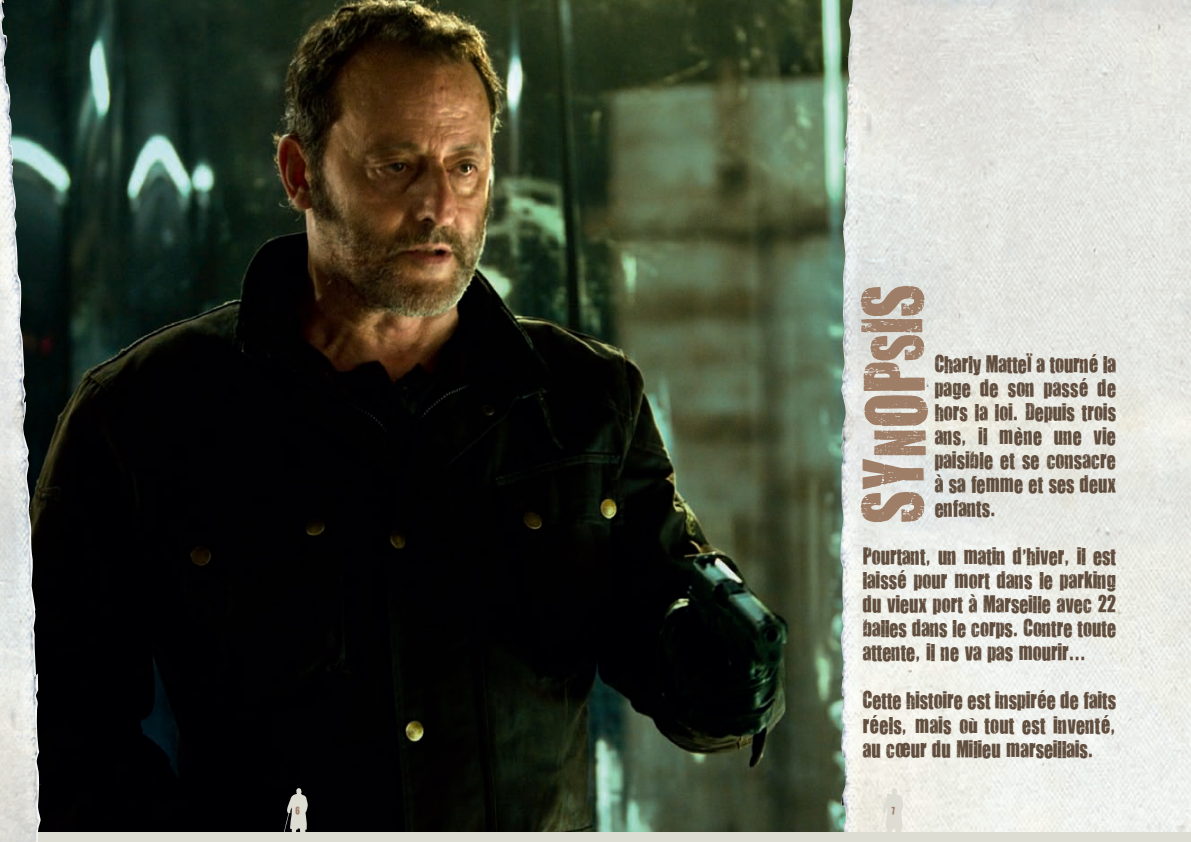
<style>
.page{position:relative;width:1191px;height:842px;background:#fff}
.page>*{position:absolute;margin:0;border:0;box-sizing:border-box;transform-origin:0 0}
.t1{font:71.1px "You Are Loved";color:#9e7e67}
.t2{font:20px/24.1px "You Are Loved";color:#604d3d;text-align:justify}
.t3{font:9px "You Are Loved";color:#9e7e67}
.s1{font-size:60px}
.s2{font-family:"Jumeau"}
.s3{font-family:"Impact"}
</style>
<div class="page">
<img style="left:0;top:0;width:1191px;height:833px">
<img style="left:846px;top:113px;width:345px;height:720px">
<svg style="left:863px;top:788px;width:60px;height:45px;background:#eae8df"></svg>
<svg style="left:267px;top:788px;width:60px;height:45px;background:#393837"></svg>
<div style="left:0;top:833px;width:1191px;height:9px;background:#deddd4"></div>
<h1 class="t1" style="left:846px;top:523px;width:240px;rotate:-90deg">SY<span class="s1">N</span>OP<span class="s1">S</span>IS</h1>
<p class="t2" style="left:934px;top:351px;width:183px">Charly Matte<span class="s2">ï</span> a tourné la page de son passé de hors la loi. Depuis trois ans, il mène une vie paisible et se consacre à sa femme et ses deux enfants.</p>
<p class="t2" style="left:862px;top:544px;width:255px">Pourtant, un matin d’hiver, il est laissé pour mort dans le parking du vieux port à Marseille avec 22 balles dans le corps. Contre toute attente, il ne va pas mourir...</p>
<p class="t2" style="left:862px;top:688px;width:255px">Cette histoire est inspirée de faits réels, mais o<span class="s3">ù</span> tout est inventé, au cœur du Milieu marseillais.</p>
<p class="t3" style="left:296px;top:804px;width:6px">6</p>
<p class="t3" style="left:891px;top:804px;width:5px">7</p>
</div>
